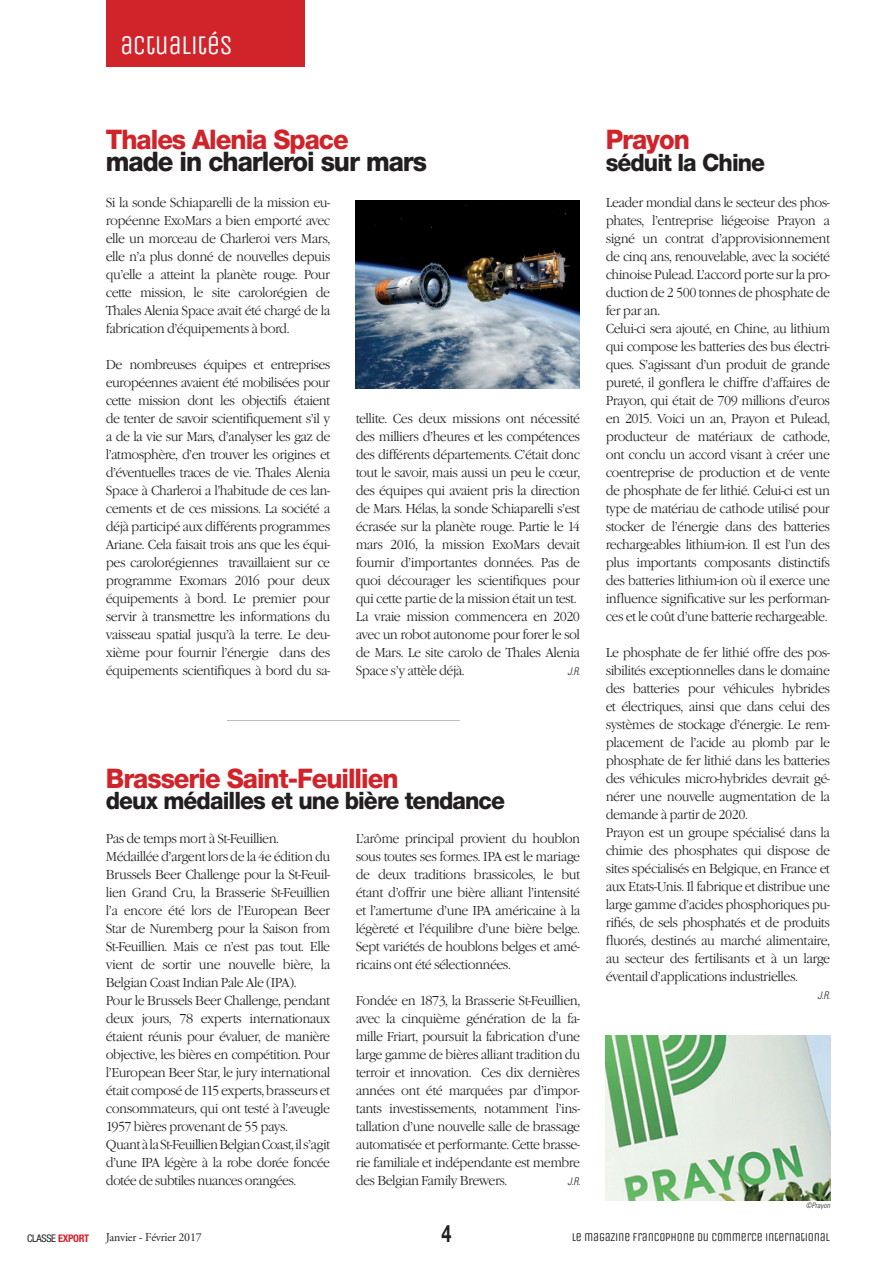
<style>
.page{position:relative;width:893px;height:1263px;background:#fff}
.page>*{position:absolute;margin:0;border:0;box-sizing:border-box;transform-origin:0 0}
.t1{font:800 27px "Helvetica Neue";letter-spacing:-.04em;color:#d1232a;scale:.95 1}
.t2{font:800 27px "Helvetica Neue";letter-spacing:-.04em;color:#231f20;scale:.95 1}
.t3{font:27px "Unica One";letter-spacing:-.025em;color:#fff}
.t4{font:800 24px "Helvetica Neue";letter-spacing:-.04em;color:#231f20;scale:.95 1}
.t5{font:700 24px "Helvetica Neue";color:#231f20;scale:.75 1}
.t6{font:300 13.5px/18px "Garamond Itc T";letter-spacing:-.04em;color:#231f20;text-align:justify;scale:.95 1}
.t7{font:12px "Unica One";letter-spacing:-.02em;color:#231f20}
.t8{font:12px "Adobe Garamond";letter-spacing:-.02em;color:#231f20}
.t9{font:condensed 10.5px "Helvetica Neue";letter-spacing:-.03em;color:#231f20}
.t10{font:italic 300 condensed 10.5px "Univers";color:#231f20;scale:.95 1}
.t11{font:italic 300 condensed 7.5px "Univers";color:#231f20}
.s1{font-weight:700;color:#d1232a}
</style>
<div class="page">
<div style="left:106px;top:0;width:199px;height:67px;background:#d1232a"></div>
<img style="left:606px;top:1035px;width:224px;height:165px">
<hr style="left:227px;top:720px;width:232px;height:1px;background:#bcbebf">
<img style="left:356px;top:200px;width:223px;height:188px">
<h1 class="t3" style="left:120px;top:30px;width:114px">ACTUALITÉS</h1>
<h1 class="t1" style="left:106px;top:123px;width:257px">Thales Alenia Space</h1>
<h1 class="t2" style="left:106px;top:145px;width:340px">made in charleroi sur mars</h1>
<p class="t6" style="left:106px;top:194px;width:238px">Si la sonde Schiaparelli de la mission eu&shy;ropéenne ExoMars a bien emporté avec elle un morceau de Charleroi vers Mars, elle n’a plus donné de nouvelles depuis qu’elle a atteint la planète rouge. Pour cette mission, le site carolorégien de Thales Alenia Space avait été chargé de la fabrication d’équipements à bord.</p>
<p class="t6" style="left:106px;top:356px;width:238px">De nombreuses équipes et entreprises européennes avaient été mobilisées pour cette mission dont les objectifs étaient de tenter de savoir scientifiquement s’il y a de la vie sur Mars, d’analyser les gaz de l’atmosphère, d’en trouver les origines et d’éventuelles traces de vie. Thales Alenia Space à Charleroi a l’habitude de ces lan&shy;cements et de ces missions. La société a déjà participé aux différents programmes Ariane. Cela faisait trois ans que les équi&shy;pes carolorégiennes travaillaient sur ce programme Exomars 2016 pour deux équipements à bord. Le premier pour servir à transmettre les informations du vaisseau spatial jusqu’à la terre. Le deu&shy;xième pour fournir l’énergie dans des équipements scientifiques à bord du sa-</p>
<p class="t6" style="left:356px;top:410px;width:238px;text-align:left">tellite. Ces deux missions ont nécessité des milliers d’heures et les compétences des différents départements. C’était donc tout le savoir, mais aussi un peu le cœur, des équipes qui avaient pris la direction de Mars. Hélas, la sonde Schiaparelli s’est écrasée sur la planète rouge. Partie le 14 mars 2016, la mission ExoMars devait fournir d’importantes données. Pas de quoi décourager les scientifiques pour qui cette partie de la mission était un test.<br>La vraie mission commencera en 2020 avec un robot autonome pour forer le sol de Mars. Le site carolo de Thales Alenia Space s’y attèle déjà.</p>
<p class="t10" style="left:567px;top:665px;width:15px">J.R.</p>
<h1 class="t1" style="left:106px;top:762px;width:310px">Brasserie Saint-Feuillien</h1>
<h2 class="t4" style="left:106px;top:786px;width:422px">deux médailles et une bière tendance</h2>
<p class="t6" style="left:106px;top:830px;width:238px;text-align:left">Pas de temps mort à St-Feuillien.<br>Médaillée d’argent lors de la 4e édition du Brussels Beer Challenge pour la St-Feuil&shy;lien Grand Cru, la Brasserie St-Feuillien l’a encore été lors de l’European Beer Star de Nuremberg pour la Saison from St-Feuillien. Mais ce n’est pas tout. Elle vient de sortir une nouvelle bière, la Belgian Coast Indian Pale Ale (IPA).<br>Pour le Brussels Beer Challenge, pendant deux jours, 78 experts internationaux étaient réunis pour évaluer, de manière objective, les bières en compétition. Pour l’European Beer Star, le jury international était composé de 115 experts, brasseurs et consommateurs, qui ont testé à l’aveugle 1957 bières provenant de 55 pays.<br>Quant à la St-Feuillien Belgian Coast, il s’agit d’une IPA légère à la robe dorée foncée dotée de subtiles nuances orangées.</p>
<p class="t6" style="left:356px;top:830px;width:238px">L’arôme principal provient du houblon sous toutes ses formes. IPA est le mariage de deux traditions brassicoles, le but étant d’offrir une bière alliant l’intensité et l’amertume d’une IPA américaine à la légèreté et l’équilibre d’une bière belge.<br>Sept variétés de houblons belges et amé&shy;ricains ont été sélectionnées.</p>
<p class="t6" style="left:356px;top:992px;width:238px">Fondée en 1873, la Brasserie St-Feuillien, avec la cinquième génération de la fa&shy;mille Friart, poursuit la fabrication d’une large gamme de bières alliant tradition du terroir et innovation. Ces dix dernières années ont été marquées par d’impor&shy;tants investissements, notamment l’ins&shy;tallation d’une nouvelle salle de brassage automatisée et performante. Cette brasse&shy;rie familiale et indépendante est membre des Belgian Family Brewers.</p>
<p class="t10" style="left:567px;top:1175px;width:15px">J.R.</p>
<h1 class="t1" style="left:606px;top:123px;width:90px">Prayon</h1>
<h2 class="t4" style="left:606px;top:148px;width:169px">séduit la Chine</h2>
<p class="t6" style="left:606px;top:194px;width:238px;text-align:left">Leader mondial dans le secteur des phos&shy;phates, l’entreprise liégeoise Prayon a signé un contrat d’approvisionnement de cinq ans, renouvelable, avec la société chinoise Pulead. L’accord porte sur la pro&shy;duction de 2 500 tonnes de phosphate de fer par an.<br>Celui-ci sera ajouté, en Chine, au lithium qui compose les batteries des bus électri&shy;ques. S’agissant d’un produit de grande pureté, il gonflera le chiffre d’affaires de Prayon, qui était de 709 millions d’euros en 2015. Voici un an, Prayon et Pulead, producteur de matériaux de cathode, ont conclu un accord visant à créer une coentreprise de production et de vente de phosphate de fer lithié. Celui-ci est un type de matériau de cathode utilisé pour stocker de l’énergie dans des batteries rechargeables lithium-ion. Il est l’un des plus importants composants distinctifs des batteries lithium-ion où il exerce une influence significative sur les performan&shy;ces et le coût d’une batterie rechargeable.</p>
<p class="t6" style="left:606px;top:644px;width:238px;text-align:left">Le phosphate de fer lithié offre des pos&shy;sibilités exceptionnelles dans le domaine des batteries pour véhicules hybrides et électriques, ainsi que dans celui des systèmes de stockage d’énergie. Le rem&shy;placement de l’acide au plomb par le phosphate de fer lithié dans les batteries des véhicules micro-hybrides devrait gé&shy;nérer une nouvelle augmentation de la demande à partir de 2020.<br>Prayon est un groupe spécialisé dans la chimie des phosphates qui dispose de sites spécialisés en Belgique, en France et aux Etats-Unis. Il fabrique et distribue une large gamme d’acides phosphoriques pu&shy;rifiés, de sels phosphatés et de produits fluorés, destinés au marché alimentaire, au secteur des fertilisants et à un large éventail d’applications industrielles.</p>
<p class="t10" style="left:817px;top:989px;width:15px">J.R.</p>
<p class="t11" style="left:806px;top:1201px;width:26px">©Prayon</p>
<p class="t9" style="left:27px;top:1232px;width:64px">CLASSE <span class="s1">EXPORT</span></p>
<p class="t8" style="left:106px;top:1231px;width:97px">Janvier - Février 2017</p>
<h2 class="t5" style="left:441px;top:1218px;width:15px">4</h2>
<p class="t7" style="left:572px;top:1230px;width:260px">LE MAGAZINE FRANCOPHONE DU COMMERCE INTERNATIONAL</p>
</div>
